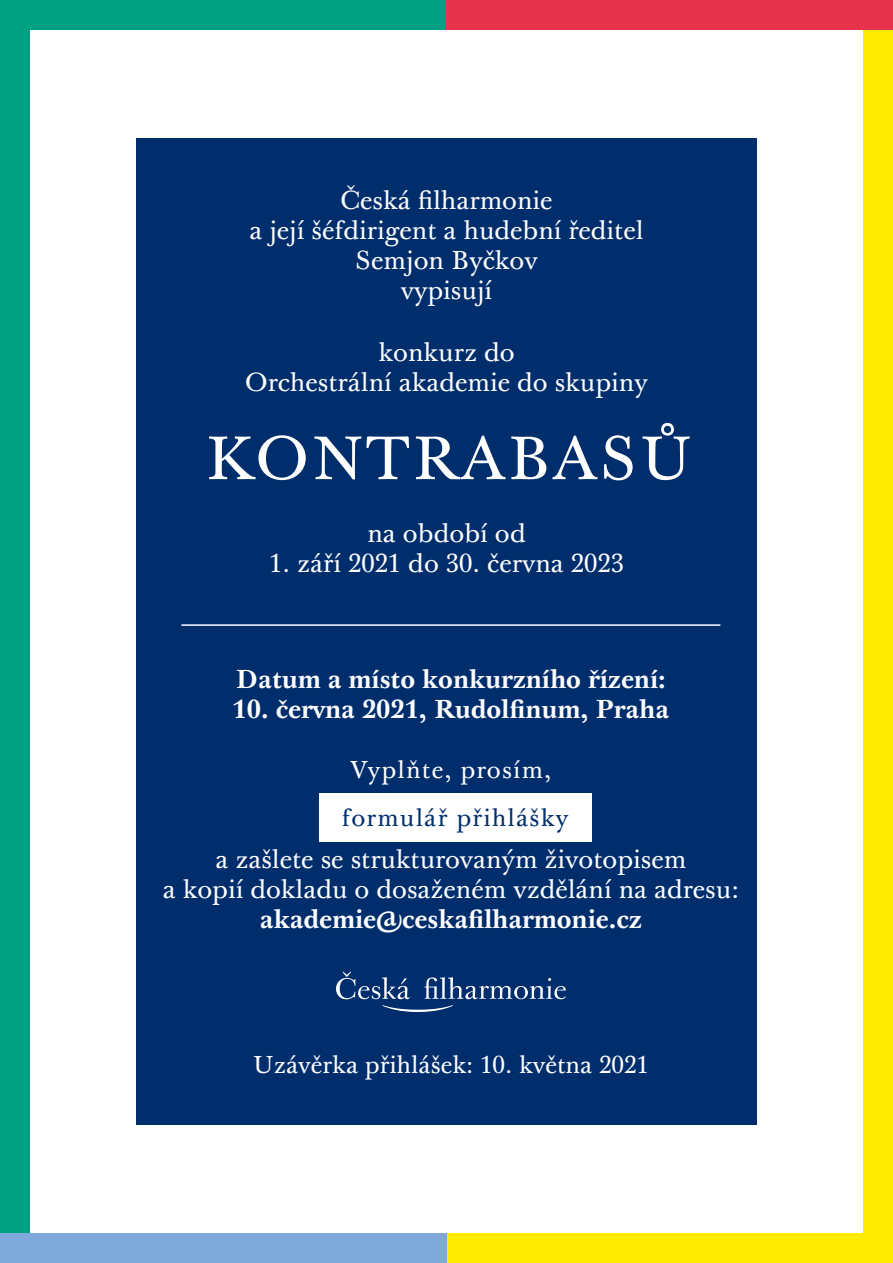
<style>
.page{position:relative;width:893px;height:1263px;background:#fff}
.page>*{position:absolute;margin:0;border:0;box-sizing:border-box;transform-origin:0 0}
.t1{font:60px "Baskerville 10 Pro";letter-spacing:.05em;color:#fff}
.t2{font:25.5px "Baskerville 10 Pro";color:#fff}
.t3{font:700 25.5px "Baskerville 10 Pro";color:#fff}
.t4{font:24px "Baskerville 10 Pro";color:#fff}
.t5{font:24px "Baskerville 10 Pro";letter-spacing:.05em;color:#002e6d}
.t6{font:24px "Baskerville 10 Pro";letter-spacing:.05em;color:#fff}
</style>
<div class="page">
<div style="left:136px;top:138px;width:621px;height:987px;background:#002e6d"></div>
<div style="left:0;top:0;width:30px;height:1233px;background:#00a183"></div>
<div style="left:863px;top:0;width:30px;height:1233px;background:#ffea00"></div>
<div style="left:0;top:0;width:446px;height:30px;background:#00a183"></div>
<div style="left:446px;top:0;width:447px;height:30px;background:#e7344c"></div>
<div style="left:446px;top:1233px;width:447px;height:30px;background:#ffea00"></div>
<div style="left:0;top:1233px;width:446px;height:30px;background:#7da9db"></div>
<svg style="left:336px;top:972px;width:230px;height:40px"></svg>
<hr style="left:181px;top:624px;width:539px;height:2px;background:#fff">
<div style="left:319px;top:793px;width:272px;height:49px;background:#fff"></div>
<p class="t2" style="left:340px;top:184px;width:214px">Česká filharmonie</p>
<p class="t2" style="left:249px;top:214px;width:396px">a její šéfdirigent a hudební ředitel</p>
<p class="t2" style="left:355px;top:244px;width:184px">Semjon Byčkov</p>
<p class="t2" style="left:401px;top:274px;width:93px">vypisují</p>
<p class="t2" style="left:378px;top:336px;width:138px">konkurz do</p>
<p class="t2" style="left:245px;top:366px;width:404px">Orchestrální akademie do skupiny</p>
<p class="t1" style="left:205px;top:421px;width:488px">KONTRABASŮ</p>
<p class="t2" style="left:367px;top:517px;width:160px">na období od</p>
<p class="t2" style="left:269px;top:547px;width:356px">1. září 2021 do 30. června 2023</p>
<p class="t3" style="left:236px;top:663px;width:431px">Datum a místo konkurzního řízení:</p>
<p class="t3" style="left:233px;top:693px;width:438px">10. června 2021, Rudolfinum, Praha</p>
<p class="t6" style="left:351px;top:755px;width:202px">Vyplňte, prosím,</p>
<p class="t5" style="left:342px;top:803px;width:228px">formulář přihlášky</p>
<p class="t2" style="left:215px;top:844px;width:472px">a zašlete se strukturovaným životopisem</p>
<p class="t2" style="left:163px;top:874px;width:578px">a kopií dokladu o dosaženém vzdělání na adresu:</p>
<p class="t3" style="left:260px;top:903px;width:383px">akademie@ceskafilharmonie.cz</p>
<p class="t4" style="left:253px;top:1050px;width:398px">Uzávěrka přihlášek: 10. května 2021</p>
</div>
